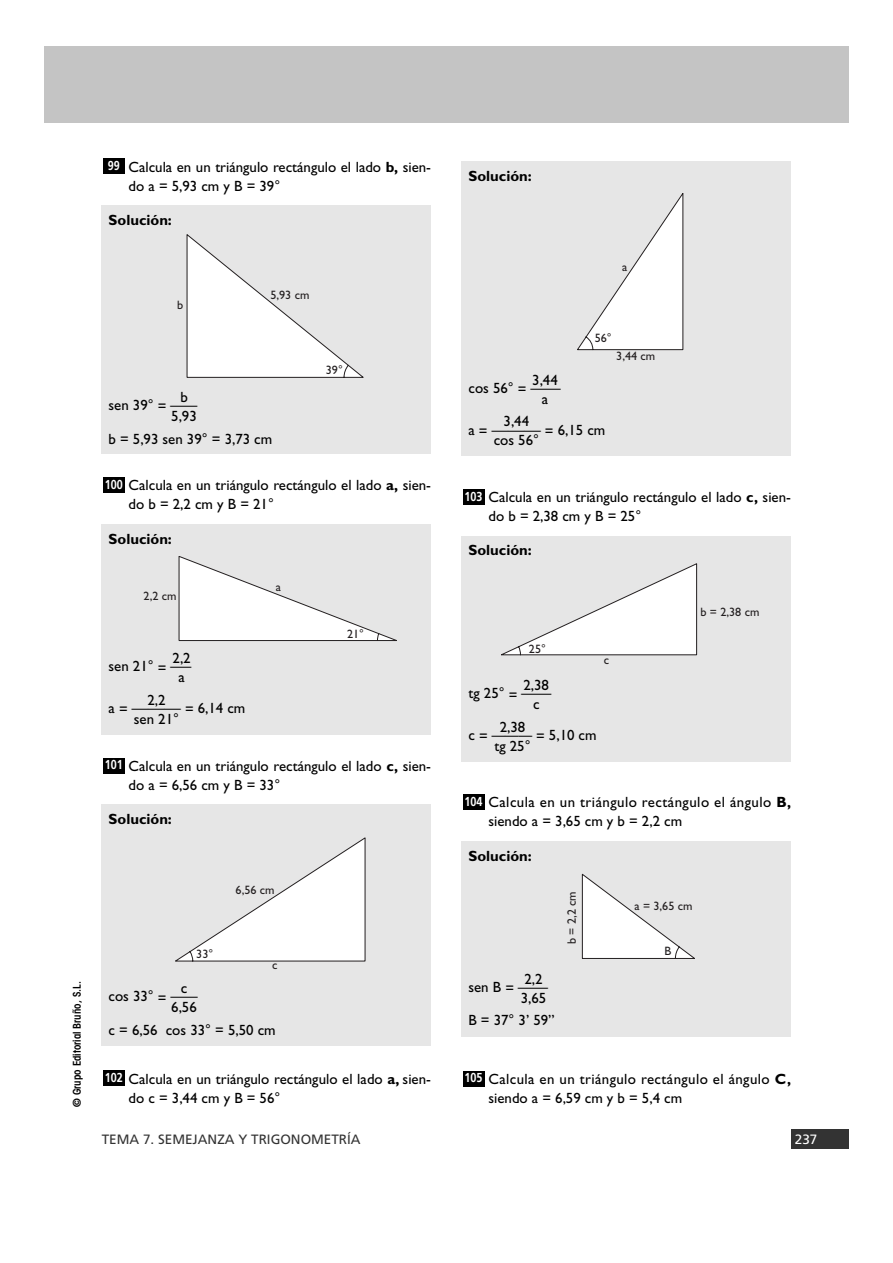
<style>
.page{position:relative;width:893px;height:1263px;background:#fff}
.page>*{position:absolute;margin:0;border:0;box-sizing:border-box;transform-origin:0 0}
.t1{font:14.85px/10.8px "Gill Sans";color:#000}
.t2{font:14.85px/18.9px "Gill Sans";letter-spacing:.03em;color:#000}
.t3{font:700 14.85px "Gill Sans";color:#000}
.t4{font:13.5px "Frutiger";color:#333}
.t5{font:13.5px "Frutiger";color:#fff}
.t6{font:700 12.9px "Frutiger";color:#fff;scale:.83 1}
.t7{font:12.15px "Gill Sans";color:#231f20}
.t8{font:600 condensed 10.8px "Avant Garde";color:#000}
.s1{font-weight:700}
</style>
<div class="page">
<div style="left:791px;top:1130px;width:57px;height:19px;background:#333"></div>
<div style="left:44px;top:47px;width:804px;height:76px;background:#c4c4c4"></div>
<div style="left:463px;top:1071px;width:21px;height:15px;background:#000"></div>
<div style="left:461px;top:841px;width:330px;height:195px;background:#e6e6e6"></div>
<div style="left:463px;top:794px;width:21px;height:16px;background:#000"></div>
<div style="left:461px;top:536px;width:330px;height:225px;background:#e6e6e6"></div>
<div style="left:463px;top:489px;width:21px;height:15px;background:#000"></div>
<div style="left:461px;top:162px;width:330px;height:294px;background:#e6e6e6"></div>
<div style="left:103px;top:1071px;width:21px;height:15px;background:#000"></div>
<div style="left:102px;top:805px;width:329px;height:241px;background:#e6e6e6"></div>
<div style="left:103px;top:758px;width:21px;height:15px;background:#000"></div>
<div style="left:102px;top:524px;width:329px;height:211px;background:#e6e6e6"></div>
<div style="left:103px;top:477px;width:21px;height:16px;background:#000"></div>
<div style="left:102px;top:205px;width:329px;height:249px;background:#e6e6e6"></div>
<div style="left:103px;top:159px;width:21px;height:15px;background:#000"></div>
<svg style="left:186px;top:234px;width:177px;height:144px"></svg>
<svg style="left:577px;top:193px;width:106px;height:157px"></svg>
<svg style="left:501px;top:563px;width:196px;height:92px"></svg>
<svg style="left:581px;top:874px;width:114px;height:85px"></svg>
<svg style="left:175px;top:838px;width:190px;height:124px"></svg>
<svg style="left:178px;top:556px;width:219px;height:85px"></svg>
<p class="t8" style="left:73px;top:1107px;width:127px;rotate:-90deg">© Grupo Editorial Bruño, S.L.</p>
<p class="t6" style="left:108px;top:161px;width:16px">99</p>
<p class="t1" style="left:129px;top:159px;width:304px;line-height:18.9px">Calcula en un triángulo rectángulo el lado <span class="s1">b,</span> sien&shy;do a = 5,93 cm y B = 39°</p>
<p class="t3" style="left:109px;top:215px;width:65px">Solución:</p>
<p class="t7" style="left:177px;top:301px;width:8px">b</p>
<p class="t7" style="left:270px;top:291px;width:40px">5,93 cm</p>
<p class="t1" style="left:180px;top:393px;width:9px">b</p>
<p class="t1" style="left:109px;top:401px;width:90px;text-align:right">sen 39° = —<br>5,93</p>
<p class="t1" style="left:109px;top:435px;width:165px">b = 5,93 sen 39° = 3,73 cm</p>
<p class="t7" style="left:326px;top:366px;width:18px">39°</p>
<p class="t6" style="left:105px;top:479px;width:23px">100</p>
<p class="t1" style="left:129px;top:478px;width:304px;line-height:18.9px">Calcula en un triángulo rectángulo el lado <span class="s1">a,</span> sien&shy;do b = 2,2 cm y B = 21°</p>
<p class="t3" style="left:109px;top:534px;width:65px">Solución:</p>
<p class="t7" style="left:144px;top:592px;width:34px">2,2 cm</p>
<p class="t1" style="left:172px;top:654px;width:20px">2,2</p>
<p class="t1" style="left:178px;top:663px;width:14px;text-indent:-70px">sen 21° = — a</p>
<p class="t1" style="left:147px;top:696px;width:20px">2,2</p>
<p class="t1" style="left:134px;top:704px;width:113px;text-indent:-25px">a = ——— = 6,14 cm sen 21°</p>
<p class="t7" style="left:276px;top:583px;width:7px">a</p>
<p class="t7" style="left:347px;top:630px;width:18px">21°</p>
<p class="t6" style="left:105px;top:760px;width:23px">101</p>
<p class="t1" style="left:129px;top:758px;width:304px;line-height:18.9px">Calcula en un triángulo rectángulo el lado <span class="s1">c,</span> sien&shy;do a = 6,56 cm y B = 33°</p>
<p class="t3" style="left:109px;top:814px;width:65px">Solución:</p>
<p class="t7" style="left:196px;top:950px;width:18px">33°</p>
<p class="t7" style="left:236px;top:886px;width:40px">6,56 cm</p>
<p class="t7" style="left:272px;top:961px;width:7px">c</p>
<p class="t1" style="left:181px;top:985px;width:8px">c</p>
<p class="t1" style="left:109px;top:993px;width:90px;text-align:right">cos 33° = —<br>6,56</p>
<p class="t1" style="left:109px;top:1026px;width:168px">c = 6,56 cos 33° = 5,50 cm</p>
<p class="t6" style="left:105px;top:1073px;width:23px">102</p>
<p class="t1" style="left:129px;top:1071px;width:304px;line-height:18.9px">Calcula en un triángulo rectángulo el lado <span class="s1">a,</span> sien&shy;do c = 3,44 cm y B = 56°</p>
<p class="t3" style="left:468px;top:171px;width:65px">Solución:</p>
<p class="t7" style="left:622px;top:263px;width:7px">a</p>
<p class="t7" style="left:594px;top:334px;width:18px">56°</p>
<p class="t7" style="left:616px;top:352px;width:40px">3,44 cm</p>
<p class="t1" style="left:532px;top:376px;width:27px">3,44</p>
<p class="t1" style="left:542px;top:384px;width:20px;text-indent:-73px">cos 56° = — a</p>
<p class="t1" style="left:503px;top:418px;width:27px">3,44</p>
<p class="t1" style="left:493px;top:426px;width:113px;text-indent:-25px">a = ——— = 6,15 cm cos 56°</p>
<p class="t6" style="left:464px;top:491px;width:23px">103</p>
<p class="t1" style="left:488px;top:489px;width:304px;line-height:18.9px">Calcula en un triángulo rectángulo el lado <span class="s1">c,</span> sien&shy;do b = 2,38 cm y B = 25°</p>
<p class="t3" style="left:468px;top:545px;width:65px">Solución:</p>
<p class="t7" style="left:529px;top:644px;width:18px">25°</p>
<p class="t1" style="left:523px;top:681px;width:27px">2,38</p>
<p class="t1" style="left:533px;top:689px;width:20px;text-indent:-64px">tg 25° = — c</p>
<p class="t1" style="left:499px;top:723px;width:27px">2,38</p>
<p class="t1" style="left:494px;top:731px;width:104px;text-indent:-26px">c = ——— = 5,10 cm tg 25°</p>
<p class="t7" style="left:604px;top:655px;width:7px">c</p>
<p class="t7" style="left:700px;top:608px;width:60px">b = 2,38 cm</p>
<p class="t6" style="left:464px;top:796px;width:23px">104</p>
<p class="t2" style="left:488px;top:794px;width:304px">Calcula en un triángulo rectángulo el ángulo <span class="s1">B, </span>siendo a = 3,65 cm y b = 2,2 cm</p>
<p class="t3" style="left:468px;top:850px;width:65px">Solución:</p>
<p class="t1" style="left:524px;top:975px;width:20px">2,2</p>
<p class="t1" style="left:468px;top:983px;width:81px;text-align:right">sen B = —<br>3,65</p>
<p class="t1" style="left:468px;top:1017px;width:88px">B = 37° 3’ 59’’</p>
<p class="t7" style="left:567px;top:944px;width:54px;rotate:-90deg">b = 2,2 cm</p>
<p class="t7" style="left:634px;top:901px;width:59px">a = 3,65 cm</p>
<p class="t7" style="left:664px;top:946px;width:8px">B</p>
<p class="t6" style="left:464px;top:1073px;width:23px">105</p>
<p class="t2" style="left:488px;top:1071px;width:304px">Calcula en un triángulo rectángulo el ángulo <span class="s1">C, </span>siendo a = 6,59 cm y b = 5,4 cm</p>
<p class="t4" style="left:102px;top:1134px;width:260px">TEMA 7. SEMEJANZA Y TRIGONOMETRÍA</p>
<p class="t5" style="left:794px;top:1134px;width:24px">237</p>
</div>
